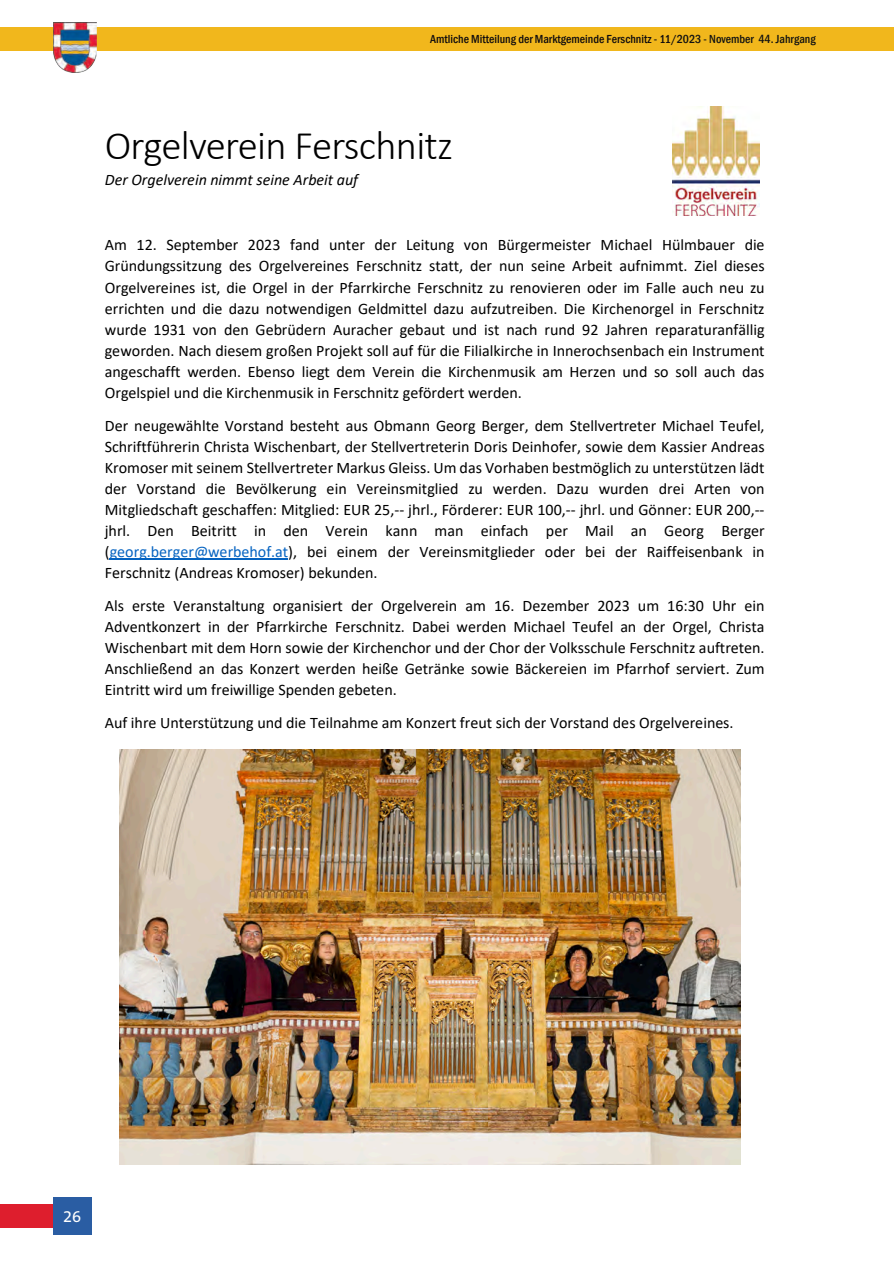
<style>
.page{position:relative;width:894px;height:1264px;background:#fff}
.page>*{position:absolute;margin:0;border:0;box-sizing:border-box;transform-origin:0 0}
.t1{font:300 40.65px "Calibri";letter-spacing:-.02em;color:#000}
.t2{font:16.5px "The Sans B5 Plain";color:#fff}
.t3{font:16.05px/21px "Calibri";color:#000;text-align:justify}
.t4{font:italic 16.05px "Calibri";color:#000}
.t5{font:500 condensed 12px "Franklin Gothic";color:#0e0b0e}
.s1{color:#111212}
.s2{color:#0563c1}
</style>
<div class="page">
<div style="left:0;top:27px;width:893px;height:24px;background:#f1b71c"></div>
<div style="left:0;top:1204px;width:68px;height:23px;background:#de1e2d"></div>
<div style="left:53px;top:1197px;width:39px;height:37px;background:#2a5da3"></div>
<img style="left:53px;top:22px;width:44px;height:50px">
<hr style="left:110px;top:558px;width:178px;height:1px;background:#0563c1">
<img style="left:672px;top:106px;width:87px;height:109px">
<img style="left:119px;top:749px;width:621px;height:414px">
<p class="t5" style="left:430px;top:34px;width:387px">Amtliche Mitteilung der Marktgemeinde Ferschnitz - 11/<span class="s1">2023 - November 44. Jahrgang</span></p>
<h1 class="t1" style="left:105px;top:120px;width:350px">Orgelverein Ferschnitz</h1>
<p class="t4" style="left:105px;top:168px;width:255px">Der Orgelverein nimmt seine Arbeit auf</p>
<p class="t3" style="left:105px;top:234px;width:661px">Am 12. September 2023 fand unter der Leitung von Bürgermeister Michael Hülmbauer die Gründungssitzung des Orgelvereines Ferschnitz statt, der nun seine Arbeit aufnimmt. Ziel dieses Orgelvereines ist, die Orgel in der Pfarrkirche Ferschnitz zu renovieren oder im Falle auch neu zu errichten und die dazu notwendigen Geldmittel dazu aufzutreiben. Die Kirchenorgel in Ferschnitz wurde 1931 von den Gebrüdern Auracher gebaut und ist nach rund 92 Jahren reparaturanfällig geworden. Nach diesem großen Projekt soll auf für die Filialkirche in Innerochsenbach ein Instrument angeschafft werden. Ebenso liegt dem Verein die Kirchenmusik am Herzen und so soll auch das Orgelspiel und die Kirchenmusik in Ferschnitz gefördert werden.</p>
<p class="t3" style="left:105px;top:414px;width:661px">Der neugewählte Vorstand besteht aus Obmann Georg Berger, dem Stellvertreter Michael Teufel, Schriftführerin Christa Wischenbart, der Stellvertreterin Doris Deinhofer, sowie dem Kassier Andreas Kromoser mit seinem Stellvertreter Markus Gleiss. Um das Vorhaben bestmöglich zu unterstützen lädt der Vorstand die Bevölkerung ein Vereinsmitglied zu werden. Dazu wurden drei Arten von Mitgliedschaft geschaffen: Mitglied: EUR 25,-- jhrl., Förderer: EUR 100,-- jhrl. und Gönner: EUR 200,-- jhrl. Den Beitritt in den Verein kann man einfach per Mail an Georg Berger (<span class="s2">georg.berger@werbehof.at</span>), bei einem der Vereinsmitglieder oder bei der Raiffeisenbank in Ferschnitz (Andreas Kromoser) bekunden.</p>
<p class="t3" style="left:105px;top:594px;width:661px">Als erste Veranstaltung organisiert der Orgelverein am 16. Dezember 2023 um 16:30 Uhr ein Adventkonzert in der Pfarrkirche Ferschnitz. Dabei werden Michael Teufel an der Orgel, Christa Wischenbart mit dem Horn sowie der Kirchenchor und der Chor der Volksschule Ferschnitz auftreten.<br>Anschließend an das Konzert werden heiße Getränke sowie Bäckereien im Pfarrhof serviert. Zum Eintritt wird um freiwillige Spenden gebeten.</p>
<p class="t3" style="left:105px;top:711px;width:630px">Auf ihre Unterstützung und die Teilnahme am Konzert freut sich der Vorstand des Orgelvereines.</p>
<p class="t2" style="left:63px;top:1207px;width:20px">26</p>
</div>
